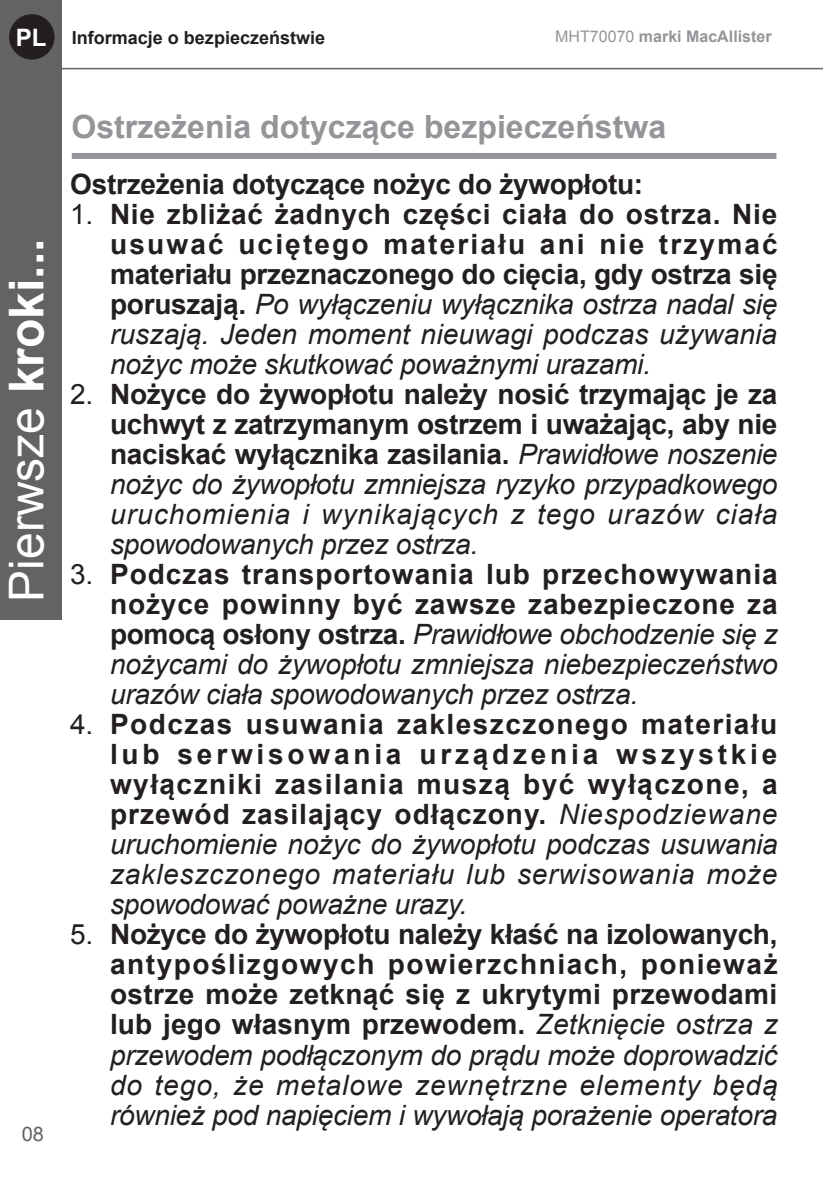
<style>
.page{position:relative;width:823px;height:1191px;background:#fff}
.page>*{position:absolute;margin:0;border:0;box-sizing:border-box;transform-origin:0 0}
.t1{font:48px "Arial";color:#fff}
.t2{font:700 32px "Arial";color:#939598}
.t3{font:700 28px/30px "Arial";letter-spacing:.005em;color:#231f20;text-align:justify}
.t4{font:italic 28px/30px "Arial";letter-spacing:-.01em;color:#231f20;text-align:justify}
.t5{font:700 24px "Arial";color:#fff}
.t6{font:20px "Arial";color:#636366}
.t7{font:700 18px "Arial";color:#231f20}
.t8{font:700 16px "Arial";color:#939598}
.s1{font-weight:400}
.s2{font-weight:700}
.s3{font-weight:400;font-style:italic}
.s4{font-style:normal}
.s5{font-weight:700;font-style:normal}
</style>
<div class="page">
<div style="left:0;top:0;width:61px;height:619px;background:#636366"></div>
<div style="left:9px;top:14px;width:45px;height:46px;background:#231f20;border-radius:50%"></div>
<hr style="left:50px;top:68px;width:772px;height:1px;background:#636366">
<div style="left:72px;top:153px;width:704px;height:6px;background:#939598"></div>
<p class="t5" style="left:16px;top:22px;width:32px">PL</p>
<p class="t7" style="left:72px;top:26px;width:255px">Informacje o bezpieczeństwie</p>
<p class="t8" style="left:555px;top:25px;width:218px"><span class="s1">MHT70070</span> marki MacAllister</p>
<h1 class="t1" style="left:-5px;top:601px;width:364px;rotate:-90deg">Pierwsze <span class="s2">kroki...</span></h1>
<p class="t6" style="left:22px;top:1121px;width:24px">08</p>
<p class="t2" style="left:71px;top:106px;width:595px">Ostrzeżenia dotyczące bezpieczeństwa</p>
<p class="t3" style="left:70px;top:170px;width:574px">Ostrzeżenia dotyczące nożyc do żywopłotu:</p>
<p class="t3" style="left:110px;top:200px;width:668px;text-indent:-40px"><span class="s1">1.</span> Nie zbliżać żadnych części ciała do ostrza. Nie usuwać uciętego materiału ani nie trzymać materiału przeznaczonego do cięcia, gdy ostrza się poruszają. <span class="s3">Po wyłączeniu wyłącznika ostrza nadal się ruszają. Jeden moment nieuwagi podczas używania nożyc może skutkować poważnymi urazami.</span></p>
<p class="t4" style="left:110px;top:380px;width:668px;text-indent:-40px"><span class="s4">2.</span> <span class="s5">Nożyce do żywopłotu należy nosić trzymając je za uchwyt z zatrzymanym ostrzem i uważając, aby nie naciskać wyłącznika zasilania.</span> Prawidłowe noszenie nożyc do żywopłotu zmniejsza ryzyko przypadkowego uruchomienia i wynikających z tego urazów ciała spowodowanych przez ostrza.</p>
<p class="t4" style="left:110px;top:560px;width:668px;text-indent:-40px"><span class="s4">3.</span> <span class="s5">Podczas transportowania lub przechowywania nożyce powinny być zawsze zabezpieczone za pomocą osłony ostrza.</span> Prawidłowe obchodzenie się z nożycami do żywopłotu zmniejsza niebezpieczeństwo urazów ciała spowodowanych przez ostrza.</p>
<p class="t3" style="left:110px;top:710px;width:669px;text-indent:-40px"><span class="s1">4.</span> Podczas usuwania zakleszczonego materiału lub serwisowania urządzenia wszystkie wyłączniki zasilania muszą być wyłączone, a przewód zasilający odłączony. <span class="s3">Niespodziewane uruchomienie nożyc do żywopłotu podczas usuwania zakleszczonego materiału lub serwisowania może spowodować poważne urazy.</span></p>
<p class="t3" style="left:110px;top:920px;width:668px;text-indent:-40px"><span class="s1">5.</span> Nożyce do żywopłotu należy kłaść na izolowanych, antypoślizgowych powierzchniach, ponieważ ostrze może zetknąć się z ukrytymi przewodami lub jego własnym przewodem. <span class="s3">Zetknięcie ostrza z przewodem podłączonym do prądu może doprowadzić do tego, że metalowe zewnętrzne elementy będą również pod napięciem i wywołają porażenie operatora</span></p>
</div>
